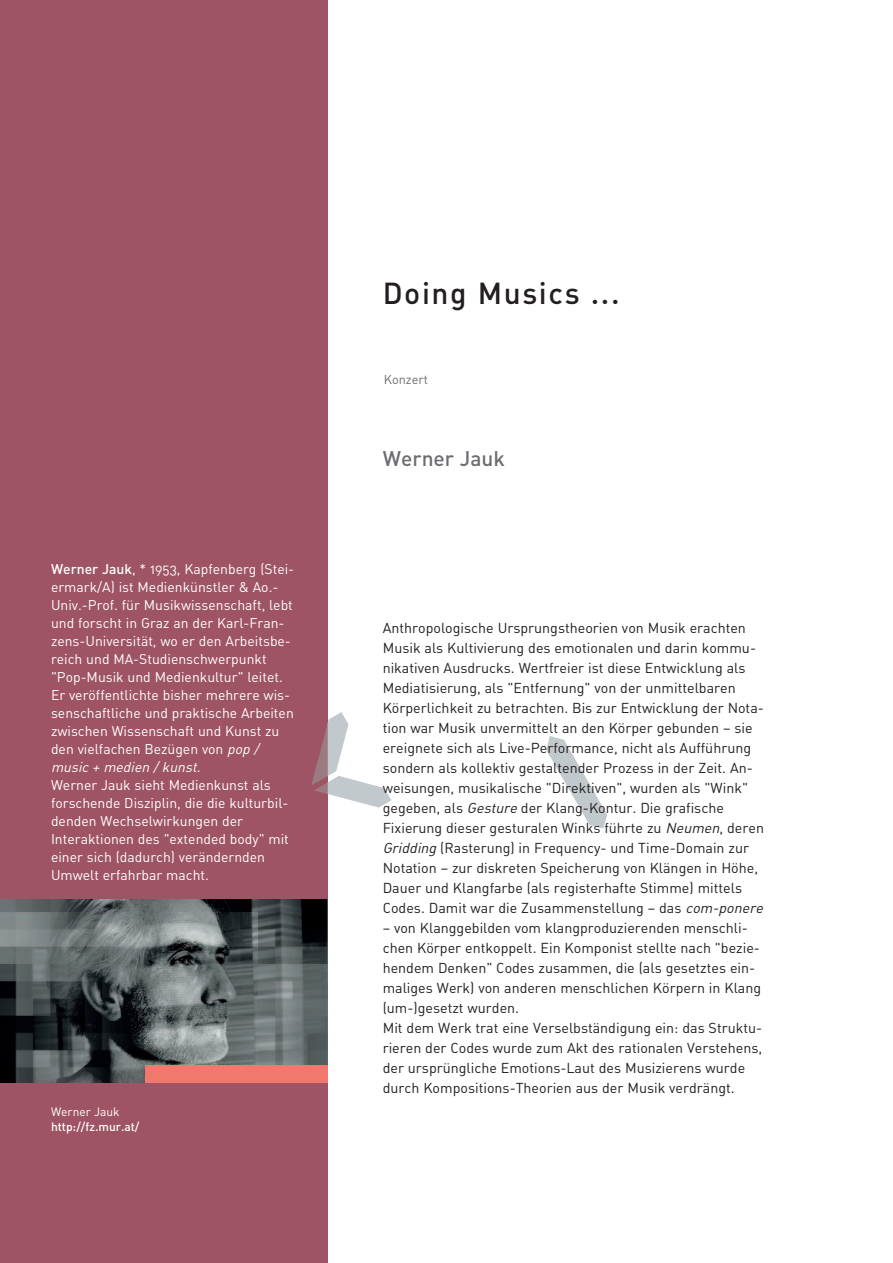
<style>
.page{position:relative;width:893px;height:1263px;background:#fff}
.page>*{position:absolute;margin:0;border:0;box-sizing:border-box;transform-origin:0 0}
.t1{font:500 30px "DIN Alternate";letter-spacing:.055em;color:#231f20}
.t2{font:500 21px "DIN Alternate";color:#6c6d70}
.t3{font:14.25px/20px "DIN Alternate";color:#231f20}
.t4{font:13.95px/18px "DIN Alternate";color:#fff}
.t5{font:12.75px "DIN Alternate";color:#6c6d70}
.t6{font:500 12px "DIN Alternate";color:#fff}
.t7{font:12px "DIN Alternate";color:#fff}
.s1{font-weight:500}
.s2{font-style:italic}
</style>
<div class="page">
<div style="left:0;top:0;width:327px;height:1263px;background:#9e5464"></div>
<img style="left:0;top:899px;width:327px;height:183px">
<div style="left:145px;top:1065px;width:182px;height:17px;background:#ef796c"></div>
<svg style="left:311px;top:712px;width:296px;height:116px"></svg>
<p class="t4" style="left:51px;top:561px;width:245px"><span class="s1">Werner Jauk</span>, * 1953, Kapfenberg (Stei&shy;ermark/A) ist Medienkünstler &amp; Ao.- Univ.-Prof. für Musikwissenschaft, lebt und forscht in Graz an der Karl-Fran&shy;zens-Universität, wo er den Arbeitsbe&shy;reich und MA-Studienschwerpunkt "Pop-Musik und Medienkultur" leitet.<br>Er veröffentlichte bisher mehrere wis&shy;senschaftliche und praktische Arbeiten zwischen Wissenschaft und Kunst zu den vielfachen Bezügen von <span class="s2">pop/ music + medien / kunst</span>.<br>Werner Jauk sieht Medienkunst als forschende Disziplin, die die kulturbil&shy;denden Wechselwirkungen der Interaktionen des "extended body" mit einer sich (dadurch) verändernden Umwelt erfahrbar macht.</p>
<p class="t7" style="left:51px;top:1104px;width:70px">Werner Jauk</p>
<p class="t6" style="left:51px;top:1119px;width:90px">http://fz.mur.at/</p>
<h1 class="t1" style="left:383px;top:277px;width:238px">Doing Musics ...</h1>
<p class="t5" style="left:384px;top:372px;width:46px">Konzert</p>
<h2 class="t2" style="left:383px;top:446px;width:124px">Werner Jauk</h2>
<p class="t3" style="left:383px;top:618px;width:385px">Anthropologische Ursprungstheorien von Musik erachten Musik als Kultivierung des emotionalen und darin kommu&shy;nikativen Ausdrucks. Wertfreier ist diese Entwicklung als Mediatisierung, als "Entfernung" von der unmittelbaren Körperlichkeit zu betrachten. Bis zur Entwicklung der Nota&shy;tion war Musik unvermittelt an den Körper gebunden — sie ereignete sich als Live-Performance, nicht als Aufführung sondern als kollektiv gestaltender Prozess in der Zeit. An&shy;weisungen, musikalische "Direktiven", wurden als "Wink" gegeben, als <span class="s2">Gesture</span>der Klang-Kontur. Die grafische Fixierung dieser gesturalen Winks führte zu <span class="s2">Neumen</span>, deren <span class="s2">Gridding</span>(Rasterung) in Frequency- und Time-Domain zur Notation — zur diskreten Speicherung von Klängen in Höhe, Dauer und Klangfarbe (als registerhafte Stimme) mittels Codes. Damit war die Zusammenstellung — das <span class="s2">com-ponere</span></p>
<p class="t3" style="left:383px;top:918px;width:381px">— von Klanggebilden vom klangproduzierenden menschli&shy;chen Körper entkoppelt. Ein Komponist stellte nach "bezie&shy;hendem Denken" Codes zusammen, die (als gesetztes ein&shy;maliges Werk) von anderen menschlichen Körpern in Klang (um-)gesetzt wurden.<br>Mit dem Werk trat eine Verselbständigung ein: das Struktu&shy;rieren der Codes wurde zum Akt des rationalen Verstehens, der ursprüngliche Emotions-Laut des Musizierens wurde durch Kompositions-Theorien aus der Musik verdrängt.</p>
</div>
